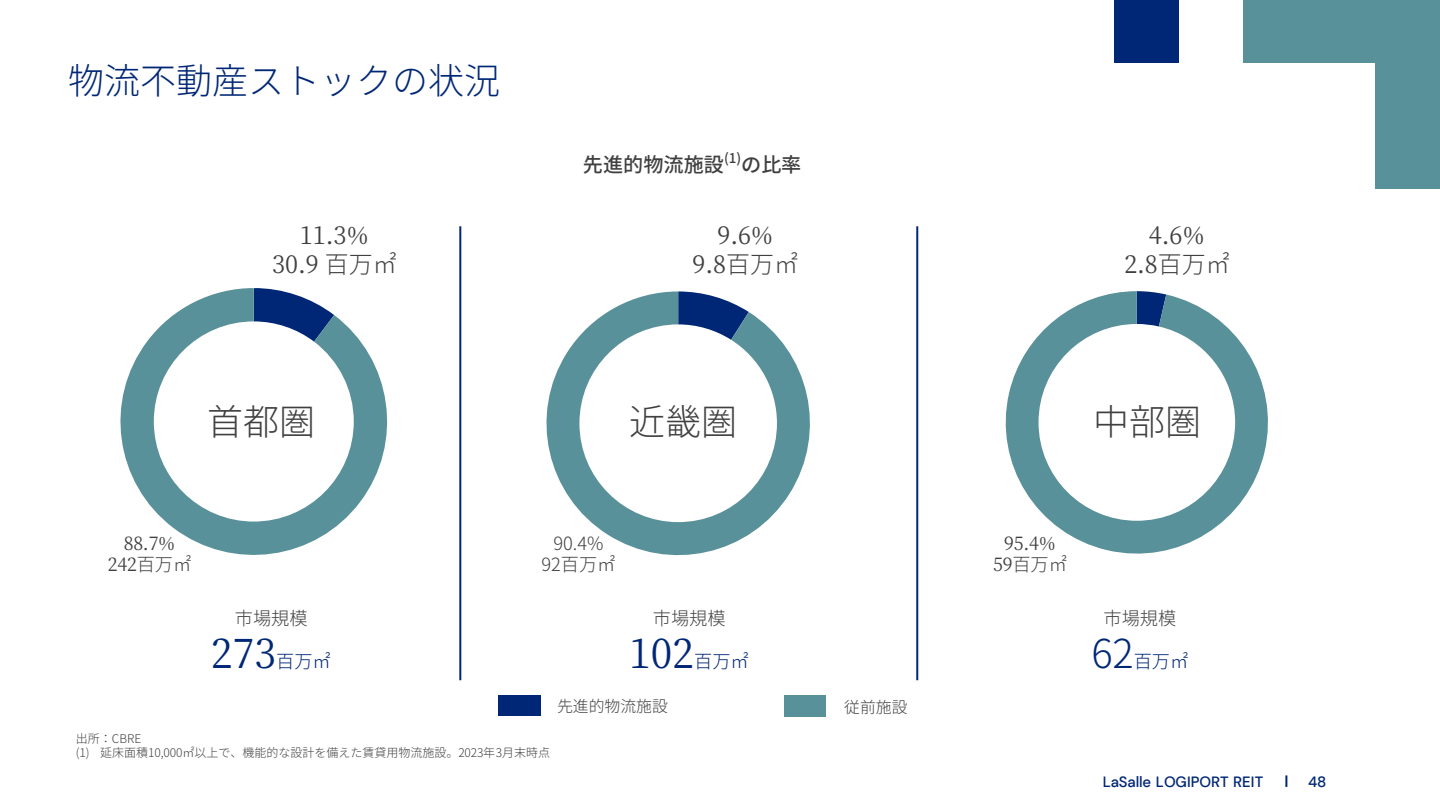
<style>
.page{position:relative;width:1440px;height:811px;background:#fff}
.page>*{position:absolute;margin:0;border:0;box-sizing:border-box;transform-origin:0 0}
.t1{font:39.8px "Noto Serif JP";letter-spacing:.005em;color:#002776}
.t2{font:300 36px "Noto Sans JP";color:#002776}
.t3{font:300 36px "Noto Sans JP";color:#404040}
.t4{font:24px "Noto Serif JP";color:#404040}
.t5{font:500 20.2px "Noto Sans JP";color:#404040}
.t6{font:300 18.2px "Noto Sans JP";color:#404040}
.t7{font:18.2px "Noto Serif JP";letter-spacing:-.015em;color:#404040}
.t8{font:300 18.2px "Noto Sans JP";color:#002776}
.t9{font:300 15.8px "Noto Sans JP";color:#404040}
.t10{font:500 14.8px "DM Sans";letter-spacing:-.005em;color:#002776}
.t11{font:500 13.4px "Noto Sans JP";color:#404040}
.t12{font:300 12px "Noto Sans JP";color:#404040}
.s1{font-family:"Noto Sans JP";font-weight:300}
.s2{font-family:"Noto Sans JP";font-weight:300;font-size:18.2px}
.s3{font-family:"Noto Serif JP";font-weight:400}
.s4{font-size:39.8px}
</style>
<div class="page">
<svg style="left:1285px;top:775px;width:2px;height:11px"></svg>
<div style="left:1376px;top:0;width:64px;height:188px;background:#589199"></div>
<div style="left:1243px;top:0;width:197px;height:62px;background:#589199"></div>
<div style="left:1114px;top:0;width:64px;height:62px;background:#002776"></div>
<svg style="left:120px;top:288px;width:268px;height:267px"></svg>
<svg style="left:546px;top:291px;width:264px;height:265px"></svg>
<svg style="left:1005px;top:291px;width:263px;height:263px"></svg>
<div style="left:499px;top:695px;width:42px;height:20px;background:#002776"></div>
<div style="left:784px;top:695px;width:42px;height:21px;background:#589199"></div>
<hr style="left:459px;top:226px;width:2px;height:454px;background:#002776">
<hr style="left:916px;top:226px;width:2px;height:454px;background:#002776">
<p class="t2" style="left:68px;top:60px;width:433px">物流不動産ストックの状況</p>
<p class="t4" style="left:300px;top:221px;width:70px">11.3%</p>
<p class="t4" style="left:272px;top:250px;width:126px">30.9 <span class="s1">百万㎡</span></p>
<p class="t5" style="left:583px;top:153px;width:143px">先進的物流施設</p>
<p class="t11" style="left:724px;top:150px;width:19px">(1)</p>
<p class="t5" style="left:741px;top:153px;width:61px">の比率</p>
<p class="t4" style="left:717px;top:221px;width:58px">9.6%</p>
<p class="t4" style="left:692px;top:250px;width:107px">9.8<span class="s1">百万㎡</span></p>
<p class="t4" style="left:1149px;top:221px;width:58px">4.6%</p>
<p class="t4" style="left:1124px;top:250px;width:107px">2.8<span class="s1">百万㎡</span></p>
<p class="t3" style="left:207px;top:401px;width:109px">首都圏</p>
<p class="t7" style="left:124px;top:532px;width:53px">88.7%</p>
<p class="t7" style="left:108px;top:554px;width:85px">242<span class="s1">百万㎡</span></p>
<p class="t6" style="left:235px;top:608px;width:74px">市場規模</p>
<p class="t1" style="left:211px;top:630px;width:121px">273<span class="s2">百万㎡</span></p>
<p class="t3" style="left:629px;top:401px;width:109px">近畿圏</p>
<p class="t3" style="left:1093px;top:401px;width:109px">中部圏</p>
<p class="t6" style="left:554px;top:532px;width:51px">90.4%</p>
<p class="t6" style="left:542px;top:554px;width:75px">92百万㎡</p>
<p class="t6" style="left:653px;top:608px;width:74px">市場規模</p>
<p class="t1" style="left:629px;top:630px;width:121px">102<span class="s2">百万㎡</span></p>
<p class="t7" style="left:1004px;top:532px;width:53px">95.4%</p>
<p class="t6" style="left:993px;top:554px;width:75px"><span class="s3">59</span>百万㎡</p>
<p class="t6" style="left:1103px;top:608px;width:74px">市場規模</p>
<p class="t8" style="left:1091px;top:650px;width:98px"><span class="s4">62</span>百万㎡</p>
<p class="t9" style="left:557px;top:696px;width:112px">先進的物流施設</p>
<p class="t9" style="left:844px;top:697px;width:65px">従前施設</p>
<p class="t12" style="left:76px;top:731px;width:67px">出所：CBRE</p>
<p class="t12" style="left:76px;top:745px;width:476px">(1) 延床面積10,000㎡以上で、機能的な設計を備えた賃貸用物流施設。2023年3月末時点</p>
<p class="t10" style="left:1103px;top:772px;width:162px">LaSalle LOGIPORT REIT</p>
<p class="t10" style="left:1308px;top:772px;width:20px">48</p>
</div>
